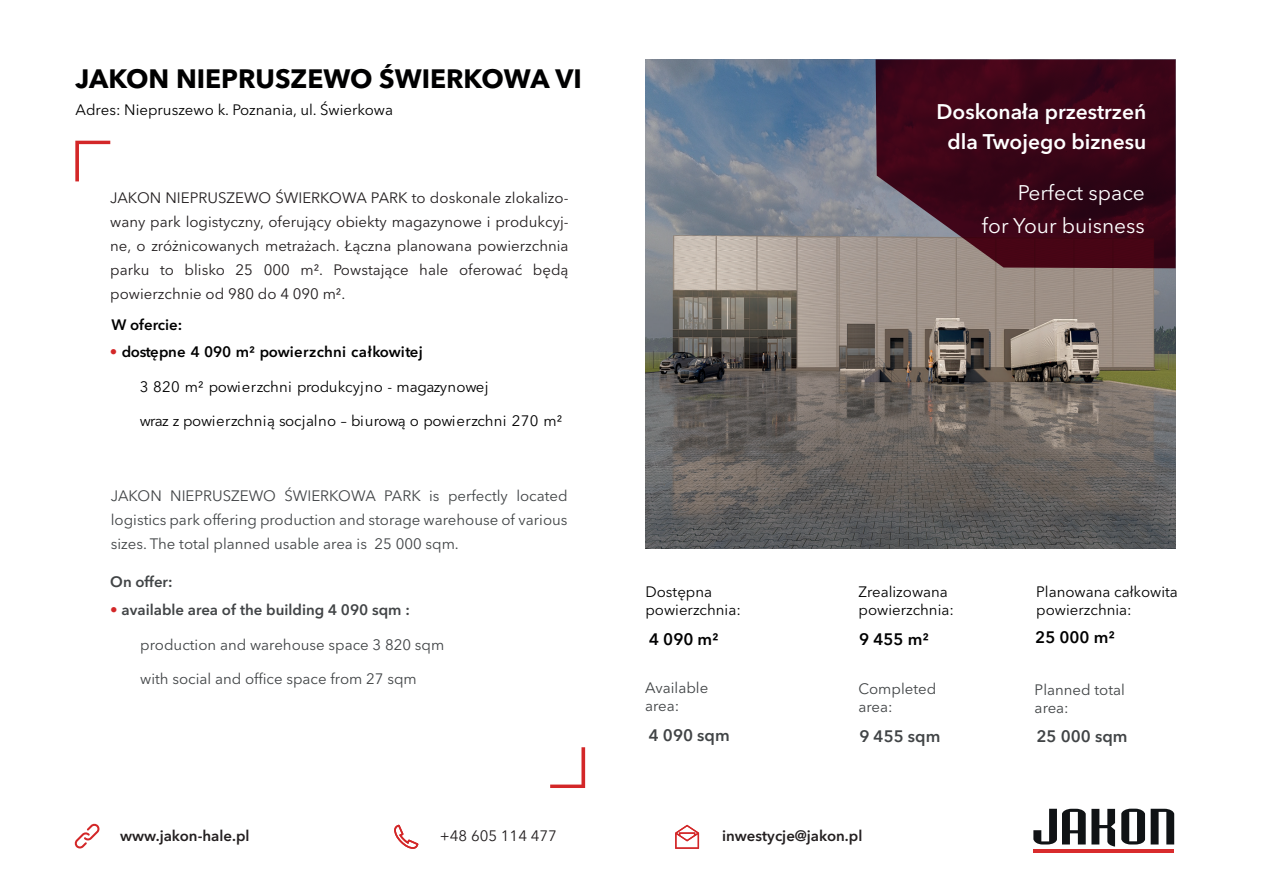
<style>
.page{position:relative;width:1263px;height:893px;background:#fff}
.page>*{position:absolute;margin:0;border:0;box-sizing:border-box;transform-origin:0 0}
.t1{font:700 26.4px "Avenir Next LT Pro";color:#000001}
.t2{font:600 21px/30.2px "Avenir Next LT Pro";color:#fff;text-align:center}
.t3{font:21px/32.5px "Avenir Next LT Pro";color:#fff;text-align:right}
.t4{font:600 16.5px "Avenir Next LT Pro";color:#414446}
.t5{font:600 16.5px "Avenir Next LT Pro";color:#000001}
.t6{font:15px/18px "Avenir Next LT Pro";color:#414446}
.t7{font:15px/24px "Avenir Next LT Pro";color:#231f20;text-align:justify}
.t8{font:15px/18px "Avenir Next LT Pro";color:#000001}
.t9{font:600 15px "Avenir Next LT Pro";color:#000001}
.t10{font:600 15px "Avenir Next LT Pro";color:#414446}
.t11{font:600 15px "Avenir Next LT Pro";color:#231f20}
.s1{font-weight:400;color:#d32728}
</style>
<div class="page">
<img style="left:645px;top:59px;width:531px;height:490px">
<svg style="left:75px;top:141px;width:35px;height:40px"></svg>
<svg style="left:550px;top:747px;width:35px;height:41px"></svg>
<svg style="left:876px;top:59px;width:300px;height:209px;background:#451525"></svg>
<svg style="left:1033px;top:808px;width:141px;height:38px"></svg>
<hr style="left:1033px;top:849px;width:141px;height:3px;background:#d92b2d">
<svg style="left:74px;top:823px;width:26px;height:26px"></svg>
<svg style="left:394px;top:825px;width:24px;height:24px"></svg>
<svg style="left:675px;top:825px;width:24px;height:24px"></svg>
<h1 class="t1" style="left:76px;top:62px;width:508px">JAKON NIEPRUSZEWO ŚWIERKOWA VI</h1>
<p class="t8" style="left:76px;top:100px;width:319px">Adres: Niepruszewo k. Poznania, ul. Świerkowa</p>
<p class="t7" style="left:110px;top:185px;width:460px">JAKON NIEPRUSZEWO ŚWIERKOWA PARK to doskonale zlokalizo&shy;wany park logistyczny, oferujący obiekty magazynowe i produkcyj&shy;ne, o zróżnicowanych metrażach. Łączna planowana powierzchnia parku to blisko 25 000 m². Powstające hale oferować będą powierzchnie od 980 do 4 090 m².</p>
<p class="t9" style="left:111px;top:316px;width:72px">W ofercie:</p>
<p class="t9" style="left:110px;top:343px;width:315px"><span class="s1">•</span> dostępne 4 090 m² powierzchni całkowitej</p>
<p class="t8" style="left:140px;top:378px;width:350px">3 820 m² powierzchni produkcyjno - magazynowej</p>
<p class="t8" style="left:140px;top:412px;width:424px">wraz z powierzchnią socjalno – biurową o powierzchni 270 m²</p>
<p class="t6" style="left:111px;top:484px;width:458px;line-height:24px;text-align:justify">JAKON NIEPRUSZEWO ŚWIERKOWA PARK is perfectly located logistics park offering production and storage warehouse of various sizes. The total planned usable area is 25 000 sqm.</p>
<p class="t10" style="left:110px;top:572px;width:64px">On offer:</p>
<p class="t10" style="left:110px;top:601px;width:301px"><span class="s1">•</span> available area of the building 4 090 sqm :</p>
<p class="t6" style="left:140px;top:635px;width:306px">production and warehouse space 3 820 sqm</p>
<p class="t6" style="left:140px;top:670px;width:278px">with social and office space from 27 sqm</p>
<h2 class="t2" style="left:936px;top:96px;width:211px">Doskonała przestrzeń dla Twojego biznesu</h2>
<h2 class="t3" style="left:982px;top:177px;width:164px">Perfect space<br>for Your buisness</h2>
<p class="t8" style="left:645px;top:583px;width:97px">Dostępna powierzchnia:</p>
<p class="t8" style="left:1036px;top:583px;width:143px">Planowana całkowita powierzchnia:</p>
<p class="t5" style="left:649px;top:629px;width:71px">4 090 m²</p>
<p class="t5" style="left:1035px;top:627px;width:81px">25 000 m²</p>
<p class="t8" style="left:858px;top:583px;width:97px">Zrealizowana powierzchnia:</p>
<p class="t5" style="left:859px;top:629px;width:71px">9 455 m²</p>
<p class="t6" style="left:645px;top:679px;width:65px">Available area:</p>
<p class="t6" style="left:1035px;top:680px;width:92px">Planned total area:</p>
<p class="t4" style="left:649px;top:725px;width:82px">4 090 sqm</p>
<p class="t4" style="left:1036px;top:726px;width:93px">25 000 sqm</p>
<p class="t6" style="left:858px;top:680px;width:79px">Completed area:</p>
<p class="t4" style="left:859px;top:726px;width:82px">9 455 sqm</p>
<p class="t11" style="left:120px;top:826px;width:131px">www.jakon-hale.pl</p>
<p class="t7" style="left:440px;top:824px;width:118px">+48 605 114 477</p>
<p class="t11" style="left:722px;top:827px;width:142px">inwestycje@jakon.pl</p>
</div>
